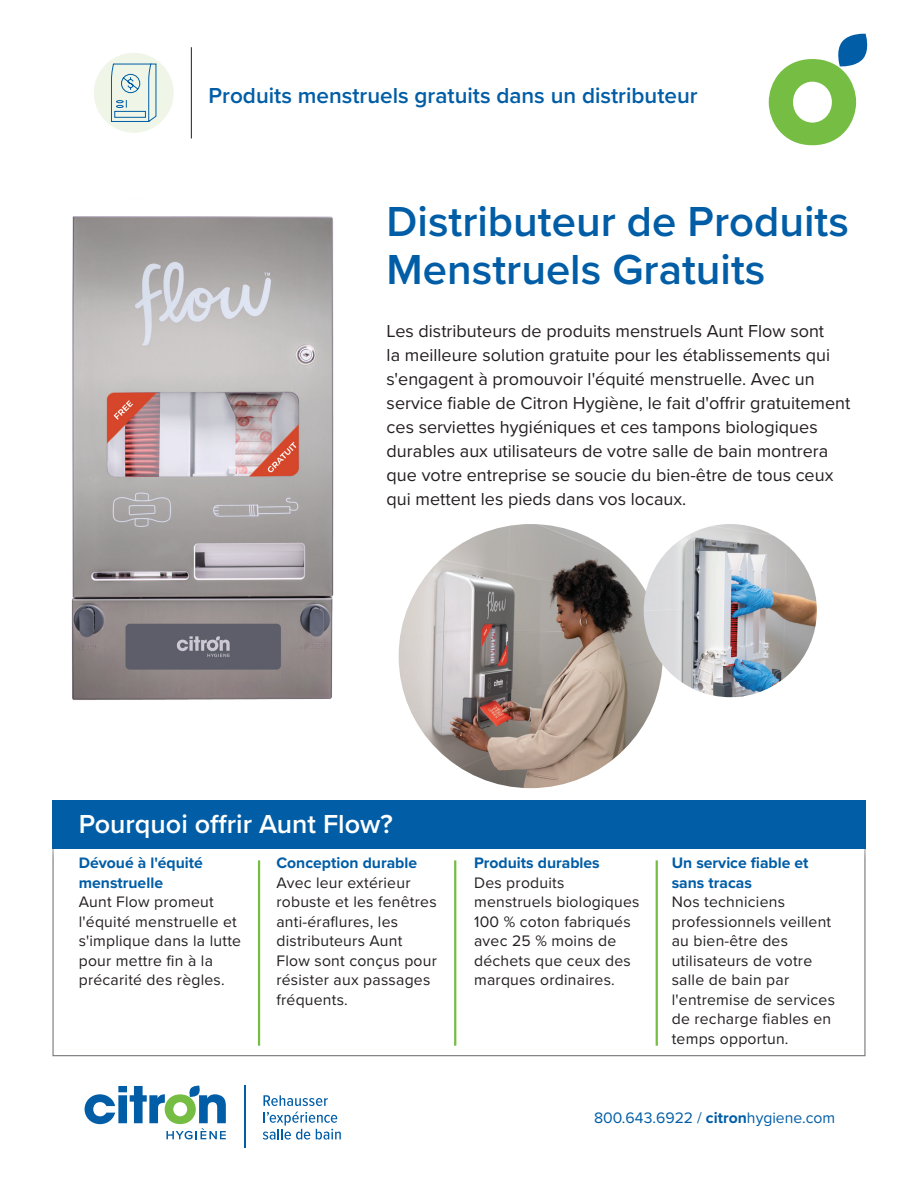
<style>
.page{position:relative;width:918px;height:1188px;background:#fff}
.page>*{position:absolute;margin:0;border:0;box-sizing:border-box;transform-origin:0 0}
.PS_-_h1{font:600 43.5px/48px "Proxima Nova";color:#015da6}
.PS_-_h2{font:600 27px "Proxima Nova";color:#fff}
.t1{font:600 22.5px "Proxima Nova";color:#015da6}
.PS_-_bod{font:18px/24px "Proxima Nova";color:#231f20}
.PS_-_bod-2{font:15.75px/19.5px "Proxima Nova";letter-spacing:.015em;color:#231f20}
.PS_-_h3{font:700 15.75px/19.5px "Proxima Nova";color:#015da6}
.t2{font:15.75px "Proxima Nova";color:#015da6}
.s1{font-weight:700}
</style>
<div class="page">
<svg style="left:769px;top:33px;width:99px;height:112px"></svg>
<div style="left:94px;top:53px;width:80px;height:80px;background:#eff6e8;border-radius:50%"></div>
<hr style="left:191px;top:47px;width:1px;height:91px;background:#231f20">
<svg style="left:111px;top:63px;width:46px;height:59px"></svg>
<hr style="left:244px;top:1086px;width:1px;height:62px;background:#015da6">
<svg style="left:85px;top:1085px;width:141px;height:54px"></svg>
<svg style="left:263px;top:1095px;width:65px;height:11px"></svg>
<svg style="left:263px;top:1112px;width:78px;height:28px"></svg>
<img style="left:399px;top:524px;width:264px;height:264px;border-radius:132px">
<div style="left:52px;top:800px;width:814px;height:48px;background:#015da6"></div>
<hr style="left:258px;top:860px;width:2px;height:186px;background:#75be43">
<hr style="left:454px;top:860px;width:2px;height:186px;background:#75be43">
<hr style="left:656px;top:860px;width:2px;height:186px;background:#75be43">
<img style="left:644px;top:524px;width:173px;height:173px;border-radius:87px">
<img style="left:71px;top:216px;width:263px;height:484px">
<h3 class="t1" style="left:209px;top:78px;width:491px">Produits menstruels gratuits dans un distributeur</h3>
<p class="PS_-_h1" style="left:387px;top:196px;width:464px">Distributeur de Produits<br>Menstruels Gratuits</p>
<p class="PS_-_bod" style="left:387px;top:318px;width:465px">Les distributeurs de produits menstruels Aunt Flow sont<br>la meilleure solution gratuite pour les établissements qui s'engagent à promouvoir l'équité menstruelle. Avec un service fiable de Citron Hygiène, le fait d'offrir gratuitement ces serviettes hygiéniques et ces tampons biologiques durables aux utilisateurs de votre salle de bain montrera que votre entreprise se soucie du bien-être de tous ceux qui mettent les pieds dans vos locaux.</p>
<p class="PS_-_h2" style="left:79px;top:803px;width:316px">Pourquoi offrir Aunt Flow?</p>
<p class="PS_-_h3" style="left:79px;top:853px;width:126px">Dévoué à l'équité menstruelle</p>
<p class="PS_-_bod-2" style="left:79px;top:892px;width:164px">Aunt Flow promeut l'équité menstruelle et s'implique dans la lutte pour mettre fin à la précarité des règles.</p>
<p class="PS_-_h3" style="left:276px;top:853px;width:142px">Conception durable</p>
<p class="PS_-_bod-2" style="left:276px;top:872px;width:162px">Avec leur extérieur robuste et les fenêtres anti-éraflures, les distributeurs Aunt<br>Flow sont conçus pour résister aux passages fréquents.</p>
<p class="PS_-_h3" style="left:474px;top:853px;width:127px">Produits durables</p>
<p class="PS_-_bod-2" style="left:474px;top:872px;width:167px">Des produits menstruels biologiques<br>100 % coton fabriqués avec 25 % moins de déchets que ceux des marques ordinaires.</p>
<p class="PS_-_h3" style="left:672px;top:853px;width:138px">Un service fiable et sans tracas</p>
<p class="PS_-_bod-2" style="left:672px;top:892px;width:165px">Nos techniciens professionnels veillent au bien-être des utilisateurs de votre salle de bain par l'entremise de services de recharge fiables en temps opportun.</p>
<p class="t2" style="left:594px;top:1106px;width:243px">800.643.6922 / <span class="s1">citron</span>hygiene.com</p>
</div>
